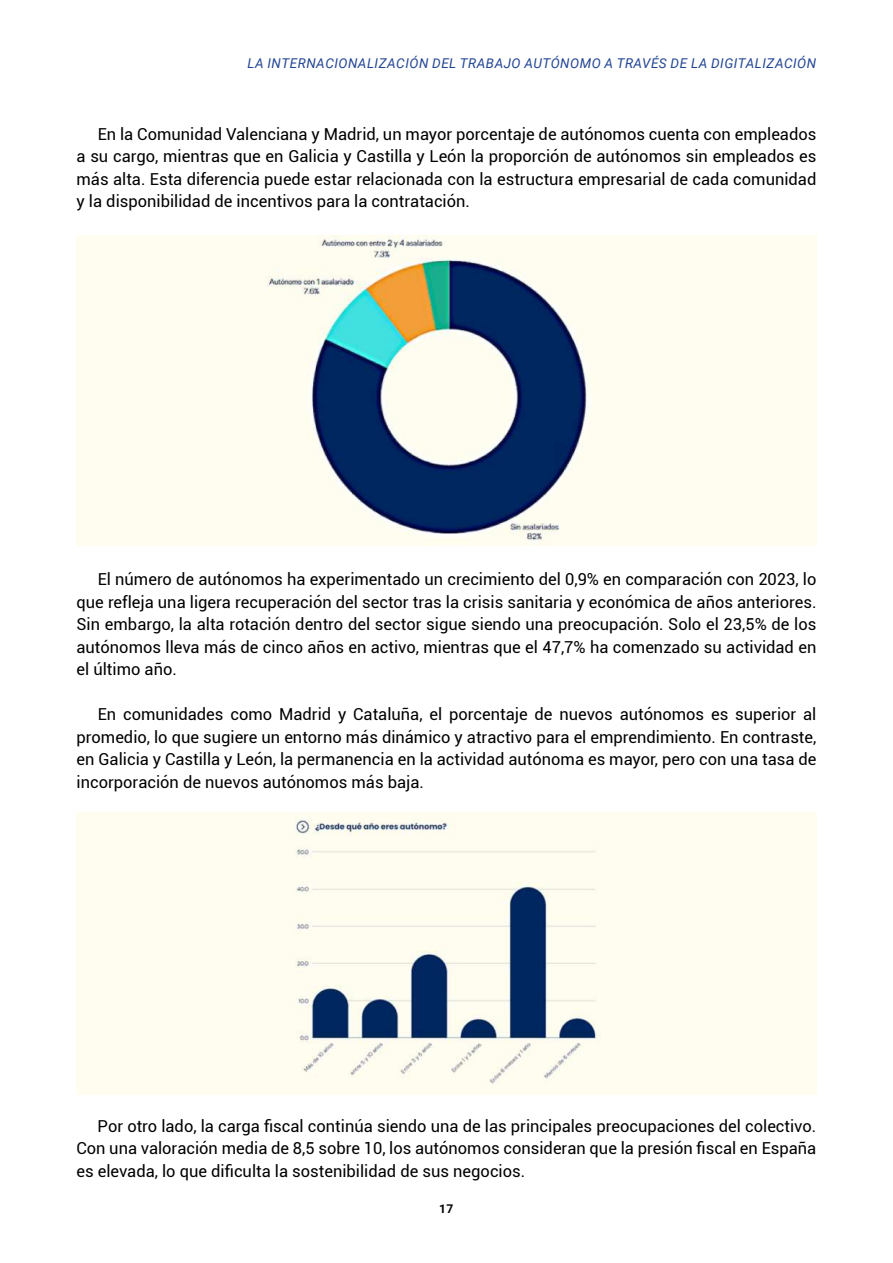
<style>
.page{position:relative;width:893px;height:1263px;background:#fff}
.page>*{position:absolute;margin:0;border:0;box-sizing:border-box;transform-origin:0 0}
.t1{font:16.5px/22.5px "Roboto";color:#000;text-align:justify}
.t2{font:italic 13.5px "Roboto";letter-spacing:.035em;color:#224594}
.t3{font:700 12px "Roboto";color:#020203}
</style>
<div class="page">
<img style="left:77px;top:235px;width:739px;height:311px">
<img style="left:77px;top:812px;width:739px;height:282px">
<p class="t2" style="left:247px;top:54px;width:570px">LA INTERNACIONALIZACIÓN DEL TRABAJO AUTÓNOMO A TRAVÉS DE LA DIGITALIZACIÓN</p>
<p class="t1" style="left:77px;top:122px;width:741px;text-indent:21px">En la Comunidad Valenciana y Madrid, un mayor porcentaje de autónomos cuenta con empleados a su cargo, mientras que en Galicia y Castilla y León la proporción de autónomos sin empleados es más alta. Esta diferencia puede estar relacionada con la estructura empresarial de cada comunidad y la disponibilidad de incentivos para la contratación.</p>
<p class="t1" style="left:77px;top:567px;width:741px;text-indent:21px">El número de autónomos ha experimentado un crecimiento del 0,9% en comparación con 2023, lo que refleja una ligera recuperación del sector tras la crisis sanitaria y económica de años anteriores.<br>Sin embargo, la alta rotación dentro del sector sigue siendo una preocupación. Solo el 23,5% de los autónomos lleva más de cinco años en activo, mientras que el 47,7% ha comenzado su actividad en el último año.</p>
<p class="t1" style="left:77px;top:702px;width:741px;text-indent:21px">En comunidades como Madrid y Cataluña, el porcentaje de nuevos autónomos es superior al promedio, lo que sugiere un entorno más dinámico y atractivo para el emprendimiento. En contraste, en Galicia y Castilla y León, la permanencia en la actividad autónoma es mayor, pero con una tasa de incorporación de nuevos autónomos más baja.</p>
<p class="t1" style="left:76px;top:1114px;width:741px;text-indent:21px">Por otro lado, la carga fiscal continúa siendo una de las principales preocupaciones del colectivo.<br>Con una valoración media de 8,5 sobre 10, los autónomos consideran que la presión fiscal en España es elevada, lo que dificulta la sostenibilidad de sus negocios.</p>
<p class="t3" style="left:439px;top:1200px;width:16px">17</p>
</div>
